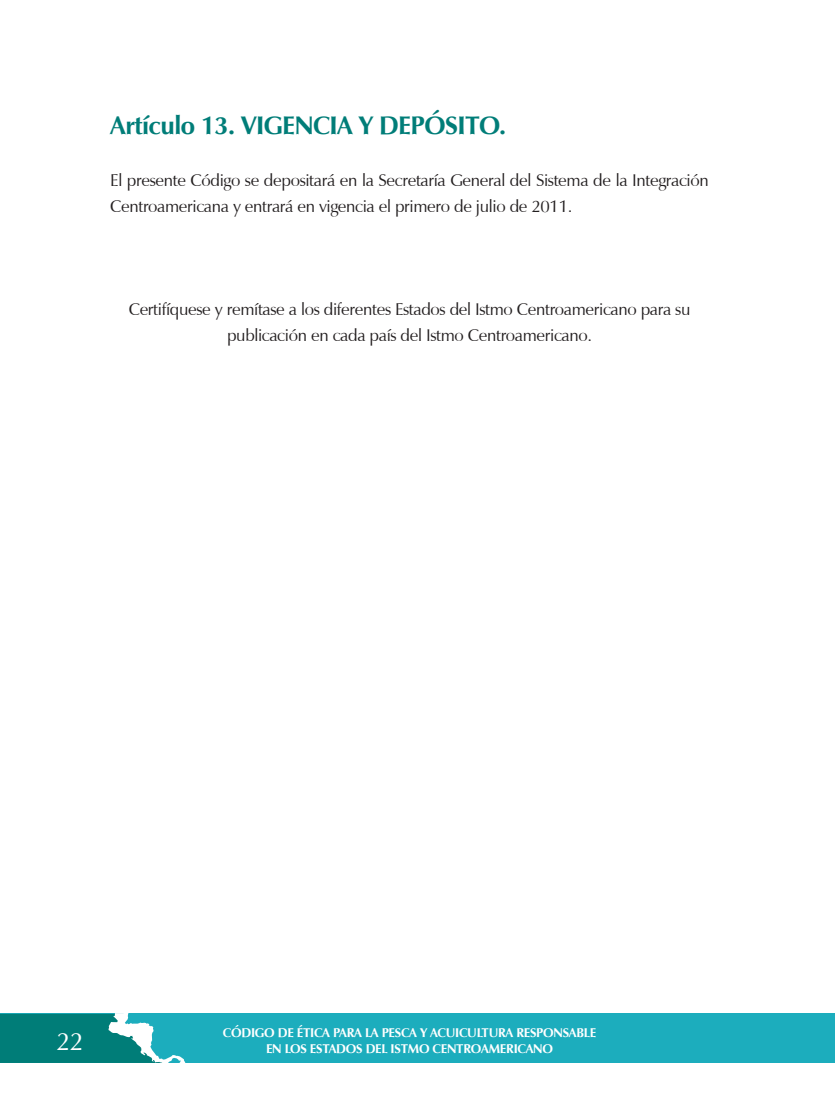
<style>
.page{position:relative;width:835px;height:1103px;background:#fff}
.page>*{position:absolute;margin:0;border:0;box-sizing:border-box;transform-origin:0 0}
.subtitulos2{font:700 26.25px "Vera Humana 95";letter-spacing:-.02em;color:#007d78}
.t1{font:26.25px "Vera Humana 95";color:#fff}
.Optima{font:17.5px/26.2px "Vera Humana 95";letter-spacing:-.02em;color:#231f20}
.t2{font:700 13.12px "Vera Humana 95";letter-spacing:-.02em;color:#fff}
</style>
<div class="page">
<div style="left:0;top:1013px;width:835px;height:49px;background:#1cadbd"></div>
<svg style="left:0;top:1013px;width:185px;height:50px"></svg>
<p class="subtitulos2" style="left:110px;top:109px;width:397px">Artículo 13. VIGENCIA Y DEPÓSITO.</p>
<p class="Optima" style="left:110px;top:167px;width:600px">El presente Código se depositará en la Secretaría General del Sistema de la Integración<br>Centroamericana y entrará en vigencia el primero de julio de 2011.</p>
<p class="Optima" style="left:129px;top:296px;width:563px;text-align:center">Certifíquese y remítase a los diferentes Estados del Istmo Centroamericano para su publicación en cada país del Istmo Centroamericano.</p>
<p class="t2" style="left:223px;top:1024px;width:375px">CÓDIGO DE ÉTICA PARA LA PESCA Y ACUICULTURA RESPONSABLE</p>
<h1 class="t1" style="left:56px;top:1025px;width:29px">22</h1>
<p class="t2" style="left:266px;top:1040px;width:288px">EN LOS ESTADOS DEL ISTMO CENTROAMERICANO</p>
</div>
